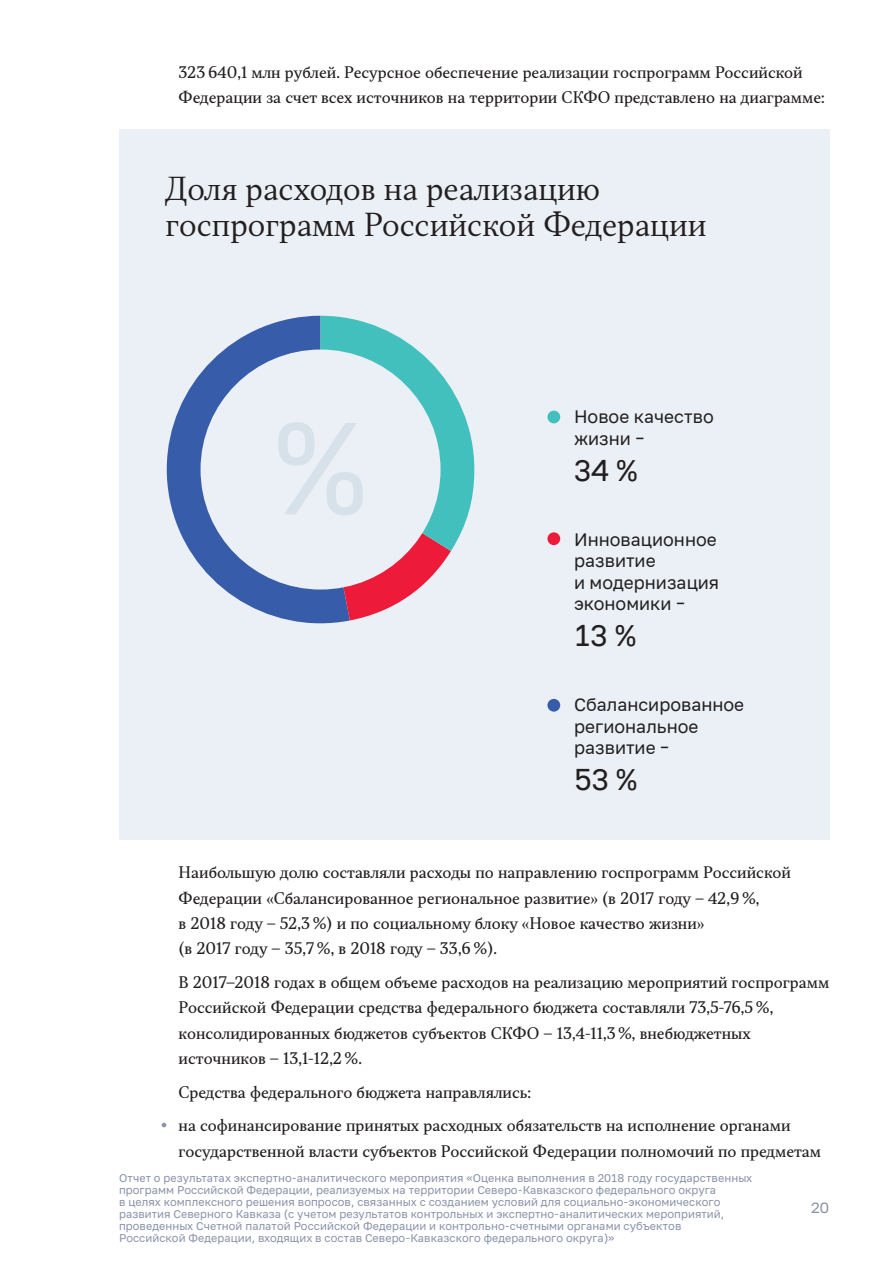
<style>
.page{position:relative;width:893px;height:1263px;background:#fff}
.page>*{position:absolute;margin:0;border:0;box-sizing:border-box;transform-origin:0 0}
.t1{font:300 30px/36px "TT Jenevers";color:#231f20}
.t2{font:30px "PT Russia Text";color:#231f20}
.t3{font:18px/21.6px "PT Russia Text";color:#231f20}
.Текст___Абзац{font:15px/25.3px "TT Jenevers";color:#231f20}
.Текст___Абзац_с_отст{font:15px/25.3px "TT Jenevers";color:#231f20}
.t4{font:15px "PT Russia Text";color:#8992a9}
.t5{font:11.25px/12px "PT Russia Text";letter-spacing:.005em;color:#8992a9}
.s1{font-weight:700;font-size:19.5px;color:#8992a9}
</style>
<div class="page">
<div style="left:119px;top:129px;width:710px;height:710px;background:#eaf0f5"></div>
<svg style="left:166px;top:321px;width:184px;height:303px;fill:#365caa"></svg>
<div style="left:201px;top:349px;width:240px;height:240px;background:#eaf0f5;border-radius:50%"></div>
<div style="left:547px;top:411px;width:13px;height:12px;background:#42c0bd;border-radius:50%"></div>
<div style="left:547px;top:699px;width:13px;height:13px;background:#365caa;border-radius:50%"></div>
<div style="left:547px;top:532px;width:13px;height:13px;background:#ed1a3a;border-radius:50%"></div>
<svg style="left:278px;top:316px;width:196px;height:304px"></svg>
<p class="Текст___Абзац_с_отст" style="left:179px;top:60px;width:648px">323 640,1 млн рублей. Ресурсное обеспечение реализации госпрограмм Российской<br>Федерации за счет всех источников на территории СКФО представлено на диаграмме:</p>
<p class="t1" style="left:166px;top:171px;width:542px">Доля расходов на реализацию госпрограмм Российской Федерации</p>
<p class="t3" style="left:574px;top:406px;width:141px">Новое качество жизни –</p>
<p class="t2" style="left:574px;top:453px;width:65px">34 %</p>
<p class="t3" style="left:574px;top:528px;width:147px">Инновационное развитие<br>и модернизация экономики –</p>
<p class="t2" style="left:574px;top:618px;width:64px">13 %</p>
<p class="t3" style="left:574px;top:694px;width:172px">Сбалансированное региональное развитие –</p>
<p class="t2" style="left:574px;top:762px;width:65px">53 %</p>
<p class="Текст___Абзац" style="left:179px;top:860px;width:614px">Наибольшую долю составляли расходы по направлению госпрограмм Российской Федерации «Сбалансированное региональное развитие» (в 2017 году – 42,9 %,<br>в 2018 году – 52,3 %) и по социальному блоку «Новое качество жизни»<br>(в 2017 году – 35,7 %, в 2018 году – 33,6 %).</p>
<p class="Текст___Абзац" style="left:179px;top:970px;width:652px">В 2017–2018 годах в общем объеме расходов на реализацию мероприятий госпрограмм Российской Федерации средства федерального бюджета составляли 73,5-76,5 %, консолидированных бюджетов субъектов СКФО – 13,4-11,3 %, внебюджетных источников – 13,1-12,2 %.</p>
<p class="Текст___Абзац" style="left:179px;top:1079px;width:354px">Средства федерального бюджета направлялись:</p>
<p class="Текст___Абзац" style="left:179px;top:1113px;width:644px;text-indent:-19px"><span class="s1">•</span> на софинансирование принятых расходных обязательств на исполнение органами государственной власти субъектов Российской Федерации полномочий по предметам</p>
<p class="t5" style="left:119px;top:1171px;width:635px">Отчет о результатах экспертно-аналитического мероприятия «Оценка выполнения в 2018 году государственных программ Российской Федерации, реализуемых на территории Северо-Кавказского федерального округа<br>в целях комплексного решения вопросов, связанных с созданием условий для социально-экономического развития Северного Кавказа (с учетом результатов контрольных и экспертно-аналитических мероприятий, проведенных Счетной палатой Российской Федерации и контрольно-счетными органами субъектов<br>Российской Федерации, входящих в состав Северо-Кавказского федерального округа)»</p>
<p class="t4" style="left:811px;top:1199px;width:19px">20</p>
</div>
